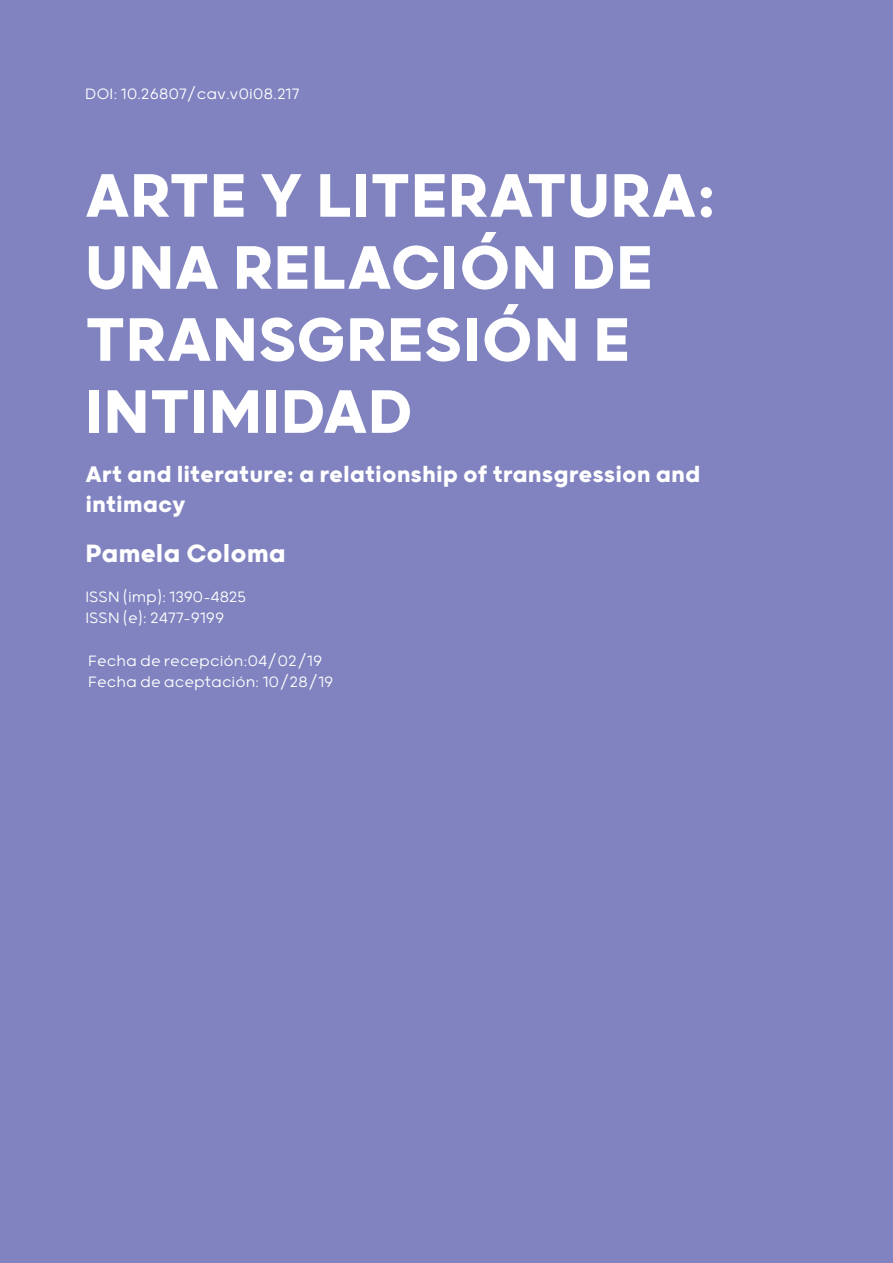
<style>
.page{position:relative;width:893px;height:1263px;background:#8083bf}
.page>*{position:absolute;margin:0;border:0;box-sizing:border-box;transform-origin:0 0}
.t1{font:700 73.5px/72px "Grold";color:#fff}
.t2{font:700 30px "Grold";color:#fff}
.t3{font:700 27px/30px "Grold";color:#fff}
.t4{font:300 18px/21px "Grold";color:#fff}
</style>
<div class="page">
<p class="t4" style="left:85px;top:82px;width:216px">DOI: 10.26807/cav.v0i08.217</p>
<h1 class="t1" style="left:85px;top:156px;width:633px">ARTE Y LITERATURA:<br>UNA RELACIÓN DE<br>TRANSGRESIÓN E<br>INTIMIDAD</h1>
<h3 class="t3" style="left:85px;top:457px;width:616px">Art and literature: a relationship of transgression and intimacy</h3>
<h2 class="t2" style="left:85px;top:535px;width:202px">Pamela Coloma</h2>
<p class="t4" style="left:85px;top:586px;width:162px">ISSN (imp): 1390-4825<br>ISSN (e): 2477-9199</p>
<p class="t4" style="left:88px;top:650px;width:247px">Fecha de recepción:04/02/19<br>Fecha de aceptación: 10/28/19</p>
</div>
